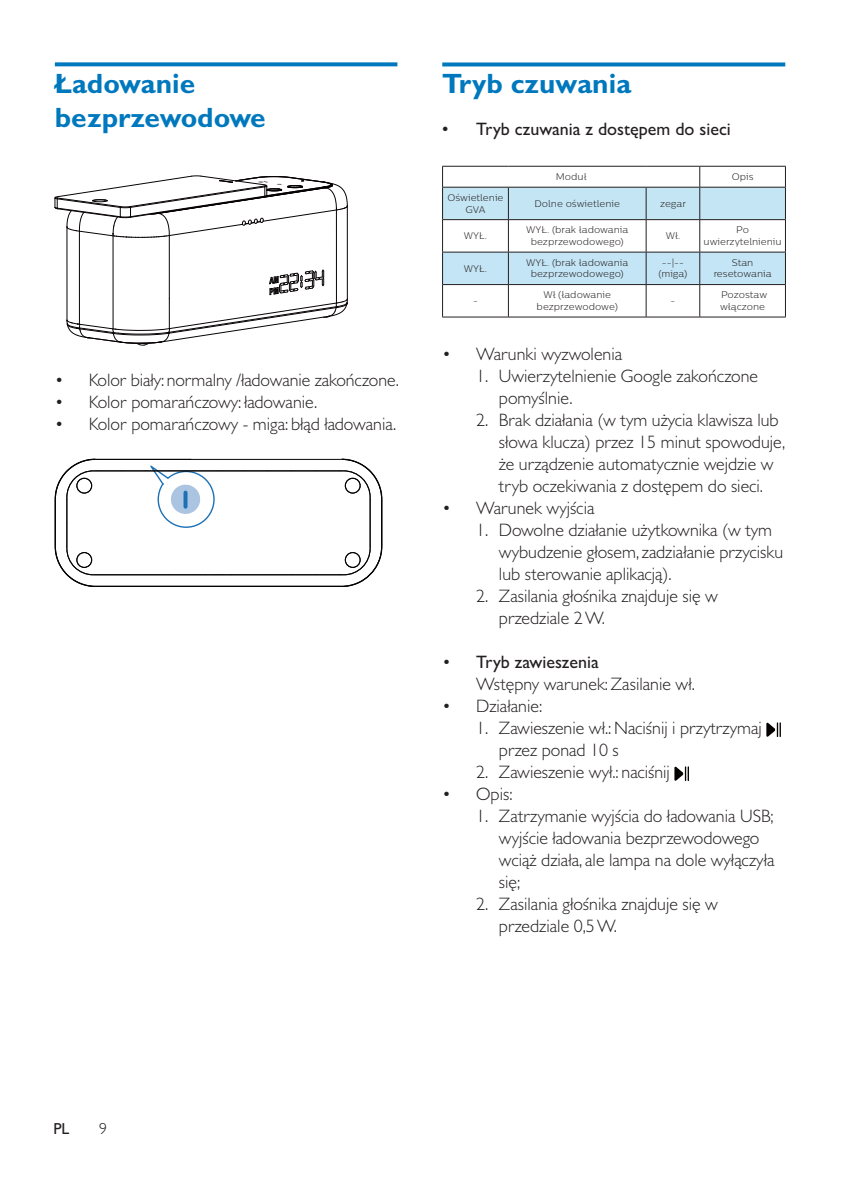
<style>
.page{position:relative;width:842px;height:1190px;background:#fff}
.page>*{position:absolute;margin:0;border:0;box-sizing:border-box;transform-origin:0 0}
.Heading_2{font:700 28px/33.6px "Gill Sans MT Pro";color:#0078be}
.Number1{font:300 18px/22px "Gill Sans MT Pro";color:#231f20}
.Number1-2{font:500 18px "Gill Sans MT Pro";color:#231f20}
.t1{font:16px "Gill Sans Std";color:#231f20}
.t2{font:300 16px "Gill Sans MT Pro";color:#231f20}
.t3{font:300 9.6px/11.6px "Centrale Sans";color:#231f20;text-align:center}
.s1{font-weight:300}
</style>
<div class="page">
<svg style="left:55px;top:62px;width:342px;height:4px"></svg>
<hr style="left:67px;top:227px;width:1px;height:93px;background:#070304">
<hr style="left:79px;top:231px;width:1px;height:93px;background:#070304">
<hr style="left:113px;top:236px;width:1px;height:93px;background:#070304">
<hr style="left:169px;top:236px;width:1px;height:93px;background:#070304">
<hr style="left:336px;top:210px;width:1px;height:93px;background:#070304">
<hr style="left:347px;top:206px;width:1px;height:93px;background:#070304">
<svg style="left:55px;top:176px;width:293px;height:63px"></svg>
<svg style="left:67px;top:270px;width:281px;height:75px"></svg>
<hr style="left:95px;top:459px;width:247px;height:1px;background:#030303">
<hr style="left:55px;top:499px;width:1px;height:47px;background:#030303">
<hr style="left:66px;top:497px;width:1px;height:51px;background:#030303">
<hr style="left:67px;top:497px;width:1px;height:51px;background:#030303">
<hr style="left:95px;top:586px;width:247px;height:1px;background:#030303">
<hr style="left:93px;top:574px;width:251px;height:1px;background:#030303">
<svg style="left:214px;top:574px;width:10px;height:2px"></svg>
<svg style="left:150px;top:465px;width:65px;height:63px"></svg>
<hr style="left:93px;top:471px;width:251px;height:1px;background:#030303">
<hr style="left:93px;top:470px;width:251px;height:1px;background:#030303">
<hr style="left:370px;top:497px;width:1px;height:51px;background:#030303">
<hr style="left:381px;top:499px;width:1px;height:47px;background:#030303">
<svg style="left:55px;top:545px;width:44px;height:42px"></svg>
<div style="left:77px;top:552px;width:15px;height:16px;border:1px solid #030303;border-radius:50%"></div>
<div style="left:77px;top:552px;width:15px;height:15px;border:1px solid #030303;border-radius:50%"></div>
<svg style="left:55px;top:459px;width:44px;height:42px"></svg>
<div style="left:77px;top:478px;width:15px;height:15px;border:1px solid #030303;border-radius:50%"></div>
<svg style="left:338px;top:545px;width:44px;height:42px"></svg>
<div style="left:345px;top:552px;width:16px;height:16px;border:1px solid #030303;border-radius:50%"></div>
<div style="left:345px;top:552px;width:15px;height:15px;border:1px solid #030303;border-radius:50%"></div>
<svg style="left:338px;top:459px;width:44px;height:42px"></svg>
<div style="left:345px;top:478px;width:16px;height:16px;border:1px solid #030303;border-radius:50%"></div>
<div style="left:345px;top:478px;width:15px;height:15px;border:1px solid #030303;border-radius:50%"></div>
<svg style="left:442px;top:62px;width:343px;height:4px"></svg>
<svg style="left:443px;top:220px;width:342px;height:97px"></svg>
<div style="left:443px;top:253px;width:342px;height:31px;background:#c4e5f5"></div>
<hr style="left:442px;top:166px;width:66px;height:1px;background:#231f20">
<hr style="left:508px;top:166px;width:138px;height:1px;background:#231f20">
<hr style="left:646px;top:166px;width:54px;height:1px;background:#231f20">
<hr style="left:700px;top:166px;width:86px;height:1px;background:#231f20">
<svg style="left:442px;top:167px;width:344px;height:52px"></svg>
<hr style="left:442px;top:187px;width:66px;height:1px;background:#231f20">
<hr style="left:442px;top:187px;width:1px;height:32px;background:#231f20">
<hr style="left:508px;top:187px;width:138px;height:1px;background:#231f20">
<hr style="left:508px;top:187px;width:1px;height:32px;background:#231f20">
<hr style="left:646px;top:187px;width:54px;height:1px;background:#231f20">
<hr style="left:646px;top:187px;width:1px;height:32px;background:#231f20">
<hr style="left:700px;top:187px;width:86px;height:1px;background:#231f20">
<hr style="left:699px;top:187px;width:1px;height:32px;background:#231f20">
<hr style="left:785px;top:187px;width:1px;height:32px;background:#231f20">
<hr style="left:442px;top:219px;width:66px;height:1px;background:#231f20">
<hr style="left:442px;top:220px;width:1px;height:32px;background:#231f20">
<hr style="left:508px;top:219px;width:138px;height:1px;background:#231f20">
<hr style="left:508px;top:220px;width:1px;height:32px;background:#231f20">
<hr style="left:646px;top:219px;width:54px;height:1px;background:#231f20">
<hr style="left:646px;top:220px;width:1px;height:32px;background:#231f20">
<hr style="left:700px;top:219px;width:86px;height:1px;background:#231f20">
<hr style="left:699px;top:220px;width:1px;height:32px;background:#231f20">
<hr style="left:785px;top:220px;width:1px;height:32px;background:#231f20">
<hr style="left:442px;top:252px;width:66px;height:1px;background:#231f20">
<hr style="left:442px;top:252px;width:1px;height:32px;background:#231f20">
<hr style="left:508px;top:252px;width:138px;height:1px;background:#231f20">
<hr style="left:508px;top:252px;width:1px;height:32px;background:#231f20">
<hr style="left:646px;top:252px;width:54px;height:1px;background:#231f20">
<hr style="left:646px;top:252px;width:1px;height:32px;background:#231f20">
<hr style="left:700px;top:252px;width:86px;height:1px;background:#231f20">
<hr style="left:699px;top:252px;width:1px;height:32px;background:#231f20">
<hr style="left:785px;top:252px;width:1px;height:32px;background:#231f20">
<hr style="left:442px;top:284px;width:66px;height:1px;background:#231f20">
<hr style="left:442px;top:285px;width:1px;height:32px;background:#231f20">
<hr style="left:508px;top:284px;width:138px;height:1px;background:#231f20">
<hr style="left:508px;top:285px;width:1px;height:32px;background:#231f20">
<hr style="left:646px;top:284px;width:54px;height:1px;background:#231f20">
<hr style="left:646px;top:285px;width:1px;height:32px;background:#231f20">
<hr style="left:700px;top:284px;width:86px;height:1px;background:#231f20">
<hr style="left:699px;top:285px;width:1px;height:32px;background:#231f20">
<hr style="left:785px;top:285px;width:1px;height:32px;background:#231f20">
<hr style="left:442px;top:317px;width:66px;height:1px;background:#231f20">
<hr style="left:508px;top:317px;width:138px;height:1px;background:#231f20">
<hr style="left:646px;top:317px;width:54px;height:1px;background:#231f20">
<hr style="left:700px;top:317px;width:86px;height:1px;background:#231f20">
<svg style="left:766px;top:722px;width:15px;height:15px"></svg>
<svg style="left:674px;top:766px;width:15px;height:15px"></svg>
<p class="Heading_2" style="left:55px;top:66px;width:213px">Ładowanie bezprzewodowe</p>
<p class="Number1" style="left:55px;top:369px;width:346px">• Kolor biały: normalny /ładowanie zakończone.</p>
<p class="Number1" style="left:55px;top:391px;width:264px">• Kolor pomarańczowy: ładowanie.</p>
<p class="Number1" style="left:55px;top:413px;width:343px">• Kolor pomarańczowy - miga: błąd ładowania.</p>
<p class="Heading_2" style="left:442px;top:66px;width:191px">Tryb czuwania</p>
<p class="Number1-2" style="left:442px;top:119px;width:290px">• Tryb czuwania z dostępem do sieci</p>
<p class="t3" style="left:556px;top:171px;width:32px">Moduł</p>
<p class="t3" style="left:731px;top:171px;width:23px">Opis</p>
<p class="t3" style="left:447px;top:192px;width:58px">Oświetlenie<br>GVA</p>
<p class="t3" style="left:534px;top:197px;width:87px">Dolne oświetlenie</p>
<p class="t3" style="left:660px;top:197px;width:27px">zegar</p>
<p class="t3" style="left:464px;top:230px;width:25px">WYŁ.</p>
<p class="t3" style="left:526px;top:224px;width:104px">WYŁ. (brak ładowania bezprzewodowego)</p>
<p class="t3" style="left:666px;top:230px;width:16px">Wł.</p>
<p class="t3" style="left:703px;top:224px;width:80px">Po uwierzytelnieniu</p>
<p class="t3" style="left:464px;top:262px;width:25px">WYŁ.</p>
<p class="t3" style="left:526px;top:257px;width:104px">WYŁ. (brak ładowania bezprzewodowego)</p>
<p class="t3" style="left:662px;top:257px;width:23px">--|--</p>
<p class="t3" style="left:658px;top:268px;width:31px">(miga)</p>
<p class="t3" style="left:713px;top:257px;width:59px">Stan resetowania</p>
<p class="t3" style="left:473px;top:295px;width:6px">-</p>
<p class="t3" style="left:536px;top:289px;width:83px">Wł (ładowanie bezprzewodowe)</p>
<p class="t3" style="left:670px;top:295px;width:6px">-</p>
<p class="t3" style="left:720px;top:289px;width:49px;text-align:left">Pozostaw włączone</p>
<p class="Number1" style="left:442px;top:343px;width:181px">• Warunki wyzwolenia</p>
<p class="Number1" style="left:499px;top:365px;width:261px;text-indent:-23px">1. Uwierzytelnienie Google zakończone pomyślnie.</p>
<p class="Number1" style="left:499px;top:409px;width:288px;text-indent:-23px">2. Brak działania (w tym użycia klawisza lub słowa klucza) przez 15 minut spowoduje, że urządzenie automatycznie wejdzie w tryb oczekiwania z dostępem do sieci.</p>
<p class="Number1" style="left:442px;top:497px;width:154px">• Warunek wyjścia</p>
<p class="Number1" style="left:499px;top:519px;width:286px;text-indent:-23px">1. Dowolne działanie użytkownika (w tym wybudzenie głosem, zadziałanie przycisku lub sterowanie aplikacją).</p>
<p class="Number1" style="left:499px;top:585px;width:220px;text-indent:-23px">2. Zasilania głośnika znajduje się w przedziale 2W.</p>
<p class="Number1-2" style="left:442px;top:651px;width:158px"><span class="s1">•</span> Tryb zawieszenia</p>
<p class="Number1" style="left:476px;top:673px;width:220px">Wstępny warunek:Zasilanie wł.</p>
<p class="Number1" style="left:442px;top:695px;width:101px">• Działanie:</p>
<p class="Number1" style="left:499px;top:717px;width:264px;text-indent:-23px">1. Zawieszenie wł.:Naciśnij i przytrzymaj przez ponad 10 s</p>
<p class="Number1" style="left:476px;top:761px;width:195px">2. Zawieszenie wył.: naciśnij</p>
<p class="Number1" style="left:442px;top:783px;width:72px">• Opis:</p>
<p class="Number1" style="left:499px;top:805px;width:277px;text-indent:-23px">1. Zatrzymanie wyjścia do ładowania USB; wyjście ładowania bezprzewodowego wciąż działa, ale lampa na dole wyłączyła się;</p>
<p class="Number1" style="left:499px;top:893px;width:220px;text-indent:-23px">2. Zasilania głośnika znajduje się w przedziale 0,5W.</p>
<p class="t1" style="left:53px;top:1119px;width:17px">PL</p>
<p class="t2" style="left:99px;top:1119px;width:9px">9</p>
</div>
